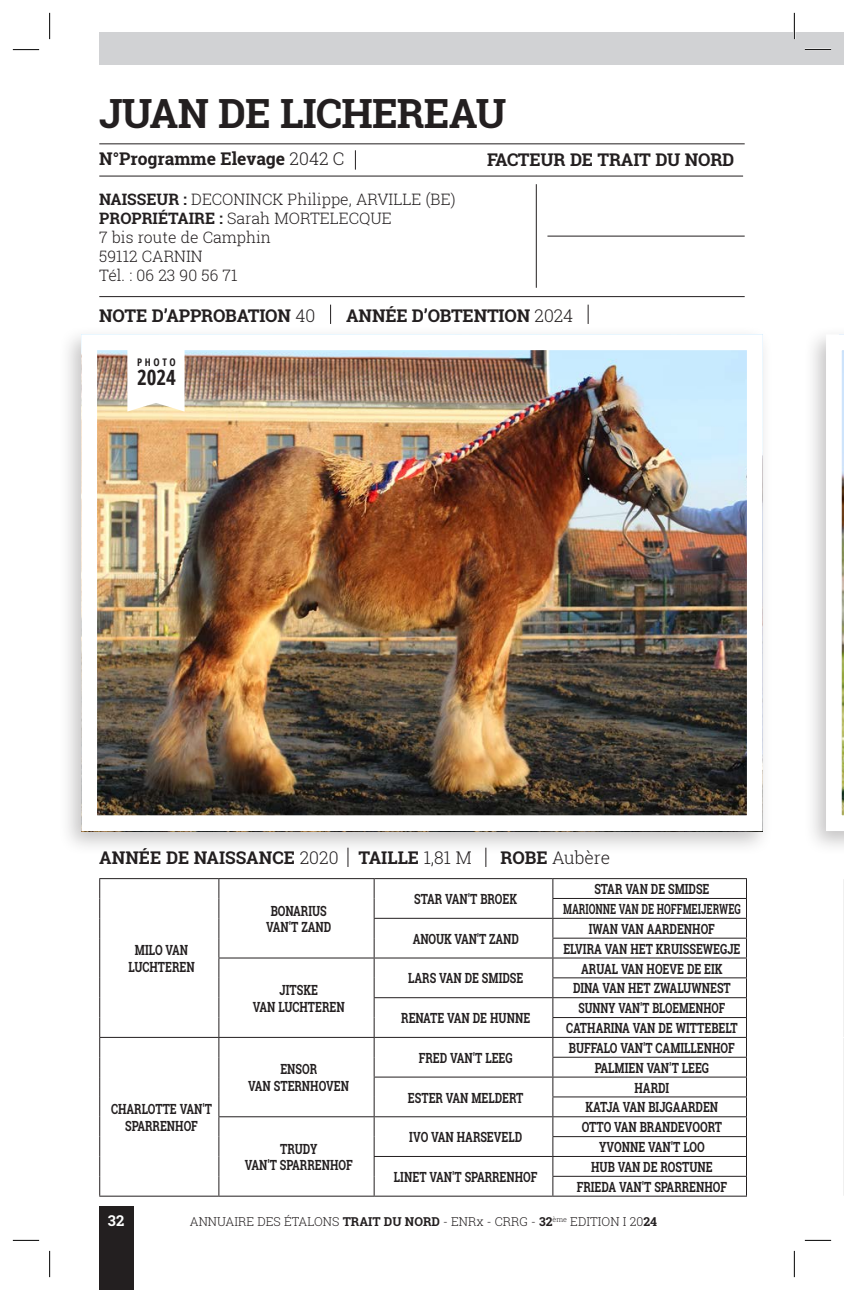
<style>
.page{position:relative;width:844px;height:1290px;background:#fff}
.page>*{position:absolute;margin:0;border:0;box-sizing:border-box;transform-origin:0 0}
.Normal_e{font:700 40.25px "Roboto Slab";letter-spacing:-.02em;color:#231f20}
.Normal_e-2{font:700 21px "Open Sans Condensed";color:#231f20}
.Normal_e-3{font:700 17.5px "Roboto Slab";letter-spacing:-.01em;color:#231f20}
.Normal_e-4{font:300 17.5px "Roboto Slab";color:#231f20}
.Normal_e-5{font:300 15.75px "Roboto Slab";color:#231f20}
.t1{font:700 14.88px "Roboto Slab";color:#fff}
.Normal_e-6{font:700 14px/16.8px "Roboto Slab";color:#231f20;text-align:center;scale:.77 1}
.Normal_e-7{font:700 14px "Roboto Slab";color:#231f20;scale:.68 1}
.Normal_e-8{font:700 14px "Roboto Slab";color:#231f20;scale:.74 1}
.t2{font:300 12.25px "Roboto Slab";color:#231f20}
.Normal_e-9{font:700 10.5px "Open Sans Condensed";letter-spacing:.255em;color:#231f20}
.s1{font-weight:300}
.s2{font-weight:700}
</style>
<div class="page">
<div style="left:794px;top:32px;width:49px;height:32px;background:#d1d2d4"></div>
<div style="left:99px;top:32px;width:695px;height:32px;background:#d1d2d4"></div>
<div style="left:59px;top:326px;width:713px;height:529px;background:#231f20;opacity:.26"></div>
<img style="left:98px;top:351px;width:647px;height:463px">
<div style="left:81px;top:334px;width:681px;height:497px;border:16px solid #fff"></div>
<svg style="left:100px;top:879px;width:645px;height:317px"></svg>
<hr style="left:99px;top:878px;width:120px;height:1px;background:#231f20">
<hr style="left:219px;top:878px;width:155px;height:1px;background:#231f20">
<hr style="left:374px;top:878px;width:178px;height:1px;background:#231f20">
<hr style="left:552px;top:878px;width:194px;height:1px;background:#231f20">
<hr style="left:552px;top:898px;width:194px;height:1px;background:#231f20">
<hr style="left:373px;top:918px;width:179px;height:1px;background:#231f20">
<hr style="left:552px;top:918px;width:194px;height:1px;background:#231f20">
<hr style="left:552px;top:938px;width:194px;height:1px;background:#231f20">
<hr style="left:218px;top:957px;width:156px;height:1px;background:#231f20">
<hr style="left:374px;top:957px;width:178px;height:1px;background:#231f20">
<hr style="left:552px;top:957px;width:194px;height:1px;background:#231f20">
<hr style="left:552px;top:977px;width:194px;height:1px;background:#231f20">
<hr style="left:373px;top:997px;width:179px;height:1px;background:#231f20">
<hr style="left:552px;top:997px;width:194px;height:1px;background:#231f20">
<hr style="left:552px;top:1017px;width:194px;height:1px;background:#231f20">
<hr style="left:99px;top:1037px;width:120px;height:1px;background:#231f20">
<svg style="left:99px;top:879px;width:1px;height:317px"></svg>
<hr style="left:99px;top:1196px;width:120px;height:1px;background:#231f20">
<hr style="left:219px;top:1037px;width:155px;height:1px;background:#231f20">
<hr style="left:374px;top:1037px;width:178px;height:1px;background:#231f20">
<hr style="left:552px;top:1037px;width:194px;height:1px;background:#231f20">
<hr style="left:552px;top:1057px;width:194px;height:1px;background:#231f20">
<hr style="left:373px;top:1076px;width:179px;height:1px;background:#231f20">
<hr style="left:552px;top:1076px;width:194px;height:1px;background:#231f20">
<hr style="left:552px;top:1096px;width:194px;height:1px;background:#231f20">
<hr style="left:218px;top:1116px;width:156px;height:1px;background:#231f20">
<svg style="left:218px;top:879px;width:1px;height:317px"></svg>
<hr style="left:219px;top:1196px;width:155px;height:1px;background:#231f20">
<hr style="left:374px;top:1116px;width:178px;height:1px;background:#231f20">
<hr style="left:552px;top:1116px;width:194px;height:1px;background:#231f20">
<hr style="left:552px;top:1136px;width:194px;height:1px;background:#231f20">
<hr style="left:373px;top:1156px;width:179px;height:1px;background:#231f20">
<svg style="left:373px;top:879px;width:1px;height:317px"></svg>
<hr style="left:374px;top:1196px;width:178px;height:1px;background:#231f20">
<hr style="left:552px;top:1156px;width:194px;height:1px;background:#231f20">
<hr style="left:552px;top:1176px;width:194px;height:1px;background:#231f20">
<svg style="left:552px;top:879px;width:1px;height:317px"></svg>
<svg style="left:745px;top:879px;width:1px;height:317px"></svg>
<hr style="left:552px;top:1196px;width:194px;height:1px;background:#231f20">
<hr style="left:535px;top:184px;width:1px;height:104px;background:#231f20">
<svg style="left:355px;top:150px;width:1px;height:20px"></svg>
<svg style="left:330px;top:305px;width:1px;height:19px"></svg>
<svg style="left:587px;top:305px;width:1px;height:19px"></svg>
<svg style="left:347px;top:848px;width:1px;height:19px"></svg>
<svg style="left:485px;top:848px;width:1px;height:19px"></svg>
<hr style="left:99px;top:176px;width:643px;height:1px;background:#231f20">
<hr style="left:99px;top:296px;width:645px;height:1px;background:#231f20">
<hr style="left:99px;top:143px;width:645px;height:1px;background:#231f20">
<hr style="left:547px;top:236px;width:197px;height:1px;background:#231f20">
<svg style="left:127px;top:348px;width:57px;height:63px"></svg>
<div style="left:803px;top:326px;width:40px;height:529px;background:#231f20;opacity:.26"></div>
<svg style="left:825px;top:334px;width:18px;height:497px"></svg>
<svg style="left:843px;top:879px;width:1px;height:317px"></svg>
<div style="left:99px;top:1206px;width:34px;height:84px;background:#231f20"></div>
<hr style="left:804px;top:49px;width:26px;height:2px;background:#fff">
<hr style="left:793px;top:13px;width:2px;height:26px;background:#fff">
<svg style="left:13px;top:49px;width:26px;height:1px"></svg>
<svg style="left:804px;top:49px;width:26px;height:1px"></svg>
<svg style="left:13px;top:1240px;width:26px;height:1px"></svg>
<svg style="left:804px;top:1240px;width:26px;height:1px"></svg>
<svg style="left:49px;top:13px;width:1px;height:26px"></svg>
<svg style="left:49px;top:1251px;width:1px;height:26px"></svg>
<svg style="left:793px;top:13px;width:1px;height:26px"></svg>
<svg style="left:793px;top:1251px;width:1px;height:26px"></svg>
<p class="Normal_e" style="left:99px;top:85px;width:408px">JUAN DE LICHEREAU</p>
<p class="Normal_e-3" style="left:99px;top:147px;width:246px">N°Programme Elevage <span class="s1">2042 C</span></p>
<p class="Normal_e-3" style="left:487px;top:148px;width:249px">FACTEUR DE TRAIT DU NORD</p>
<p class="Normal_e-5" style="left:99px;top:189px;width:357px"><span class="s2">NAISSEUR :</span> DECONINCK Philippe, ARVILLE (BE)</p>
<p class="Normal_e-5" style="left:99px;top:208px;width:294px"><span class="s2">PROPRIÉTAIRE :</span> Sarah MORTELECQUE</p>
<p class="Normal_e-5" style="left:99px;top:227px;width:173px">7 bis route de Camphin</p>
<p class="Normal_e-5" style="left:99px;top:246px;width:105px">59112 CARNIN</p>
<p class="Normal_e-5" style="left:99px;top:264px;width:140px">Tél. : 06 23 90 56 71</p>
<p class="Normal_e-3" style="left:99px;top:303px;width:217px">NOTE D’APPROBATION <span class="s1">40</span></p>
<p class="Normal_e-3" style="left:346px;top:303px;width:228px">ANNÉE D’OBTENTION <span class="s1">2024</span></p>
<p class="Normal_e-9" style="left:137px;top:355px;width:40px">PHOTO</p>
<p class="Normal_e-2" style="left:137px;top:363px;width:40px">2024</p>
<p class="Normal_e-3" style="left:99px;top:845px;width:374px">ANNÉE DE NAISSANCE <span class="s1">2020</span> TAILLE <span class="s1">1,81 M</span></p>
<p class="Normal_e-4" style="left:500px;top:845px;width:111px"><span class="s2">ROBE</span> Aubère</p>
<p class="Normal_e-6" style="left:128px;top:941px;width:88px">MILO VAN<br>LUCHTEREN</p>
<p class="Normal_e-6" style="left:111px;top:1100px;width:132px">CHARLOTTE VAN'T<br>SPARRENHOF</p>
<p class="Normal_e-6" style="left:271px;top:902px;width:74px">BONARIUS</p>
<p class="Normal_e-6" style="left:266px;top:918px;width:86px">VAN'T ZAND</p>
<p class="Normal_e-6" style="left:279px;top:981px;width:51px">JITSKE</p>
<p class="Normal_e-6" style="left:253px;top:998px;width:121px">VAN LUCHTEREN</p>
<p class="Normal_e-6" style="left:280px;top:1060px;width:49px">ENSOR</p>
<p class="Normal_e-6" style="left:248px;top:1077px;width:132px">VAN STERNHOVEN</p>
<p class="Normal_e-6" style="left:280px;top:1140px;width:50px">TRUDY</p>
<p class="Normal_e-6" style="left:245px;top:1157px;width:142px">VAN'T SPARRENHOF</p>
<p class="Normal_e-6" style="left:414px;top:890px;width:135px">STAR VAN'T BROEK</p>
<p class="Normal_e-6" style="left:412px;top:930px;width:139px">ANOUK VAN'T ZAND</p>
<p class="Normal_e-6" style="left:408px;top:970px;width:151px">LARS VAN DE SMIDSE</p>
<p class="Normal_e-6" style="left:401px;top:1009px;width:169px">RENATE VAN DE HUNNE</p>
<p class="Normal_e-6" style="left:419px;top:1049px;width:123px">FRED VAN'T LEEG</p>
<p class="Normal_e-6" style="left:408px;top:1089px;width:151px">ESTER VAN MELDERT</p>
<p class="Normal_e-6" style="left:409px;top:1128px;width:148px">IVO VAN HARSEVELD</p>
<p class="Normal_e-6" style="left:394px;top:1168px;width:188px">LINET VAN'T SPARRENHOF</p>
<p class="Normal_e-6" style="left:594px;top:880px;width:151px">STAR VAN DE SMIDSE</p>
<p class="Normal_e-7" style="left:563px;top:899px;width:263px">MARIONNE VAN DE HOFFMEIJERWEG</p>
<p class="Normal_e-6" style="left:588px;top:920px;width:165px">IWAN VAN AARDENHOF</p>
<p class="Normal_e-6" style="left:563px;top:940px;width:231px">ELVIRA VAN HET KRUISSEWEGJE</p>
<p class="Normal_e-6" style="left:581px;top:960px;width:185px">ARUAL VAN HOEVE DE EIK</p>
<p class="Normal_e-6" style="left:573px;top:980px;width:206px">DINA VAN HET ZWALUWNEST</p>
<p class="Normal_e-8" style="left:578px;top:998px;width:200px">SUNNY VAN'T BLOEMENHOF</p>
<p class="Normal_e-6" style="left:566px;top:1019px;width:224px">CATHARINA VAN DE WITTEBELT</p>
<p class="Normal_e-6" style="left:569px;top:1039px;width:217px">BUFFALO VAN'T CAMILLENHOF</p>
<p class="Normal_e-6" style="left:594px;top:1059px;width:150px">PALMIEN VAN'T LEEG</p>
<p class="Normal_e-6" style="left:634px;top:1079px;width:47px">HARDI</p>
<p class="Normal_e-6" style="left:585px;top:1099px;width:174px">KATJA VAN BIJGAARDEN</p>
<p class="Normal_e-6" style="left:581px;top:1118px;width:184px">OTTO VAN BRANDEVOORT</p>
<p class="Normal_e-6" style="left:599px;top:1138px;width:139px">YVONNE VAN'T LOO</p>
<p class="Normal_e-6" style="left:591px;top:1158px;width:159px">HUB VAN DE ROSTUNE</p>
<p class="Normal_e-6" style="left:576px;top:1178px;width:197px">FRIEDA VAN'T SPARRENHOF</p>
<p class="t1" style="left:108px;top:1210px;width:18px">32</p>
<p class="t2" style="left:190px;top:1213px;width:468px">ANNUAIRE DES ÉTALONS <span class="s2">TRAIT DU NORD</span> - ENRx - CRRG - <span class="s2">32</span><sup>ème</sup> EDITION I 20<span class="s2">24</span></p>
</div>
